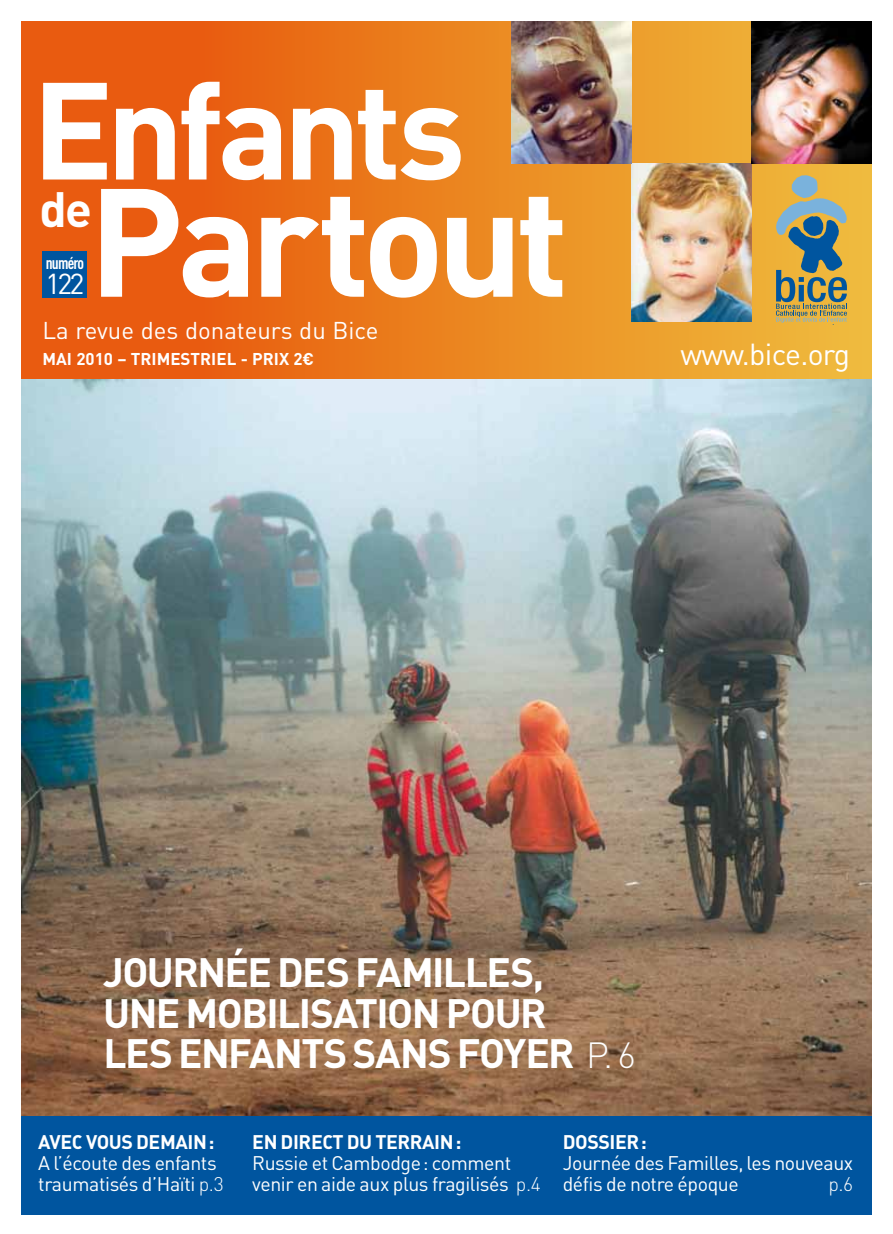
<style>
.page{position:relative;width:893px;height:1234px;background:#fff}
.page>*{position:absolute;margin:0;border:0;box-sizing:border-box;transform-origin:0 0}
.t1{font:700 151.35px "DIN";letter-spacing:-.05em;color:#fff}
.t2{font:700 135.75px "DIN";letter-spacing:-.05em;color:#fff}
.t3{font:700 48.9px "DIN";color:#fff}
.t4{font:700 40.5px/40.5px "DIN";letter-spacing:.085em;color:#fff}
.t5{font:30px "DIN";letter-spacing:-.025em;color:#fff}
.t6{font:28.5px "DIN";color:#fff}
.t7{font:24px "DIN";color:#fff}
.t8{font:19.5px/21px "DIN";letter-spacing:-.02em;color:#fff}
.t9{font:700 19.5px "DIN";letter-spacing:.085em;color:#fff}
.t10{font:300 19.5px "DIN";color:#fff}
.t11{font:700 16.95px "DIN";letter-spacing:.05em;color:#fff}
.t12{font:700 16.65px "DIN Cond";letter-spacing:-.05em;color:#fff}
.s1{font-weight:300;font-size:36px}
.s2{font-weight:300}
</style>
<div class="page">
<img style="left:21px;top:378px;width:851px;height:738px">
<div style="left:21px;top:1116px;width:851px;height:98px;background:#00559f"></div>
<div style="left:21px;top:21px;width:851px;height:357px;background:linear-gradient(to right,#e94d07,#ecba3c)"></div>
<img style="left:631px;top:163px;width:121px;height:159px">
<img style="left:752px;top:21px;width:120px;height:142px">
<div style="left:43px;top:251px;width:44px;height:47px;background:#00559f"></div>
<svg style="left:776px;top:175px;width:71px;height:150px;background:#989870"></svg>
<img style="left:511px;top:21px;width:120px;height:142px">
<h2 class="t2" style="left:32px;top:42px;width:435px">ENFANTS</h2>
<h3 class="t3" style="left:40px;top:177px;width:54px">DE</h3>
<h1 class="t1" style="left:89px;top:143px;width:482px">PARTOUT</h1>
<p class="t12" style="left:46px;top:253px;width:40px">numéro</p>
<h3 class="t6" style="left:45px;top:266px;width:40px">122</h3>
<p class="t7" style="left:43px;top:315px;width:338px">La revue des donateurs du Bice</p>
<p class="t11" style="left:43px;top:348px;width:273px">MAI 2010 – TRIM ESTRIEL - PRIX 2€</p>
<h3 class="t5" style="left:681px;top:336px;width:171px">www.bice.org</h3>
<h3 class="t4" style="left:103px;top:950px;width:534px">JOURNÉE DES FAM ILLES,<br>UNE MOBILISATION POUR<br>LES ENFANTS SANS FOYER <span class="s1">p. 6</span></h3>
<p class="t9" style="left:38px;top:1128px;width:178px">AVEC VOUS DEMAIN:</p>
<p class="t8" style="left:38px;top:1151px;width:187px">A l’écoute des enfants traumatisés d’Haïti <span class="s2">p.3</span></p>
<p class="t9" style="left:252px;top:1128px;width:211px">EN DIRECT DU TERRAIN:</p>
<p class="t8" style="left:252px;top:1151px;width:290px">Russie et Cambodge: comment venir en aide aux plus fragilisés <span class="s2">p.4</span></p>
<p class="t9" style="left:563px;top:1128px;width:86px">DOSSIER:</p>
<p class="t8" style="left:563px;top:1151px;width:292px">Journée des Familles, les nouveaux défis de notre époque</p>
<p class="t10" style="left:828px;top:1171px;width:26px">p.6</p>
</div>
